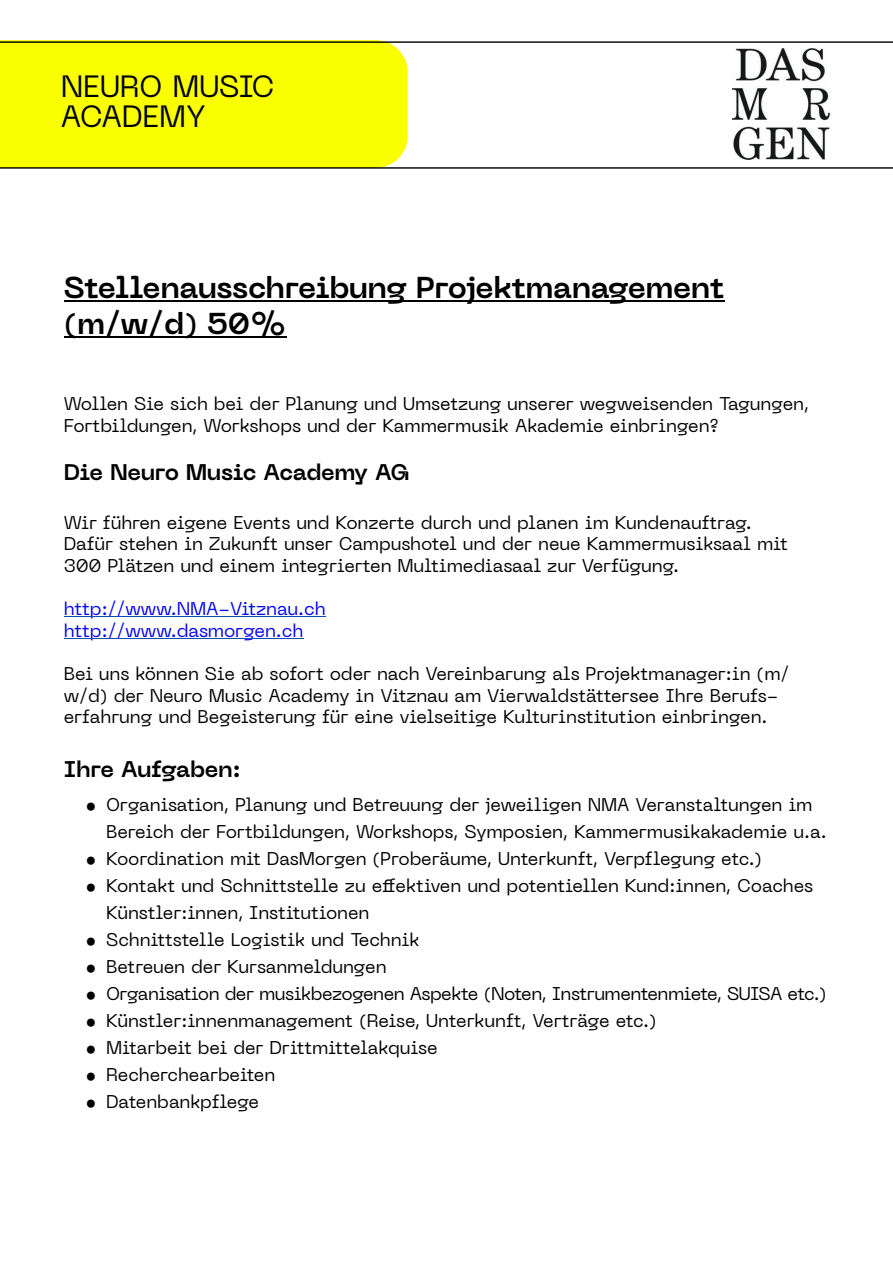
<style>
.page{position:relative;width:893px;height:1263px;background:#fff}
.page>*{position:absolute;margin:0;border:0;box-sizing:border-box;transform-origin:0 0}
.t1{font:700 30px/36px "PP Neue Machina";letter-spacing:-.02em;color:#000}
.t2{font:30px/30px "PP Neue Machina";letter-spacing:-.01em;color:#000}
.t3{font:700 22.5px "PP Neue Machina";letter-spacing:-.025em;color:#000}
.t4{font:18px/21.6px "PP Neue Machina";letter-spacing:-.015em;color:#000}
.t5{font:18px "PP Neue Machina";letter-spacing:-.035em;color:#000}
.t6{font:18px/21.6px "PP Neue Machina";letter-spacing:-.01em;color:#00f}
</style>
<div class="page">
<div style="left:0;top:40px;width:408px;height:127px;background:#faff00"></div>
<img style="left:732px;top:49px;width:97px;height:110px">
<hr style="left:64px;top:300px;width:660px;height:1px;background:#000">
<hr style="left:64px;top:336px;width:223px;height:1px;background:#000">
<hr style="left:64px;top:616px;width:262px;height:1px;background:#0b4cb4">
<hr style="left:64px;top:638px;width:239px;height:1px;background:#0b4cb4">
<hr style="left:0;top:167px;width:893px;height:2px;background:#000">
<hr style="left:0;top:41px;width:893px;height:2px;background:#000">
<h1 class="t2" style="left:61px;top:75px;width:215px">NEURO MUSIC<br>ACADEMY</h1>
<h1 class="t1" style="left:64px;top:273px;width:662px">Stellenausschreibung Projektmanagement (m/w/d) 50%</h1>
<p class="t4" style="left:64px;top:395px;width:747px">Wollen Sie sich bei der Planung und Umsetzung unserer wegweisenden Tagungen,<br>Fortbildungen, Workshops und der Kammermusik Akademie einbringen?</p>
<p class="t3" style="left:64px;top:464px;width:347px">Die Neuro Music Academy AG</p>
<p class="t4" style="left:64px;top:513px;width:725px">Wir führen eigene Events und Konzerte durch und planen im Kundenauftrag.<br>Dafür stehen in Zukunft unser Campushotel und der neue Kammermusiksaal mit<br>300 Plätzen und einem integrierten Multimediasaal zur Verfügung.</p>
<p class="t6" style="left:64px;top:600px;width:263px">http://www.NMA-Vitznau.ch http://www.dasmorgen.ch</p>
<p class="t4" style="left:64px;top:665px;width:727px">Bei uns können Sie ab sofort oder nach Vereinbarung als Projektmanager:in (m/ w/d) der Neuro Music Academy in Vitznau am Vierwaldstättersee Ihre Berufs&shy;erfahrung und Begeisterung für eine vielseitige Kulturinstitution einbringen.</p>
<p class="t3" style="left:64px;top:761px;width:178px">Ihre Aufgaben:</p>
<p class="t4" style="left:106px;top:793px;width:722px;line-height:27px;text-indent:-21px">• Organisation, Planung und Betreuung der jeweiligen NMA Veranstaltungen im<br>Bereich der Fortbildungen, Workshops, Symposien, Kammermusikakademie u.a.</p>
<p class="t4" style="left:85px;top:850px;width:678px">• Koordination mit DasMorgen (Proberäume, Unterkunft, Verpflegung etc.)</p>
<p class="t4" style="left:106px;top:874px;width:708px;line-height:27px;text-indent:-21px">• Kontakt und Schnittstelle zu effektiven und potentiellen Kund:innen, Coaches<br>Künstler:innen, Institutionen</p>
<p class="t4" style="left:85px;top:931px;width:336px">• Schnittstelle Logistik und Technik</p>
<p class="t4" style="left:85px;top:958px;width:303px">• Betreuen der Kursanmeldungen</p>
<p class="t5" style="left:85px;top:987px;width:743px">• Organisation der musikbezogenen Aspekte (Noten, Instrumentenmiete, SUISA etc.)</p>
<p class="t4" style="left:85px;top:1012px;width:573px">• Künstler:innenmanagement (Reise, Unterkunft, Verträge etc.)</p>
<p class="t4" style="left:85px;top:1039px;width:354px">• Mitarbeit bei der Drittmittelakquise</p>
<p class="t4" style="left:85px;top:1066px;width:192px">• Recherchearbeiten</p>
<p class="t4" style="left:85px;top:1093px;width:176px">• Datenbankpflege</p>
</div>
